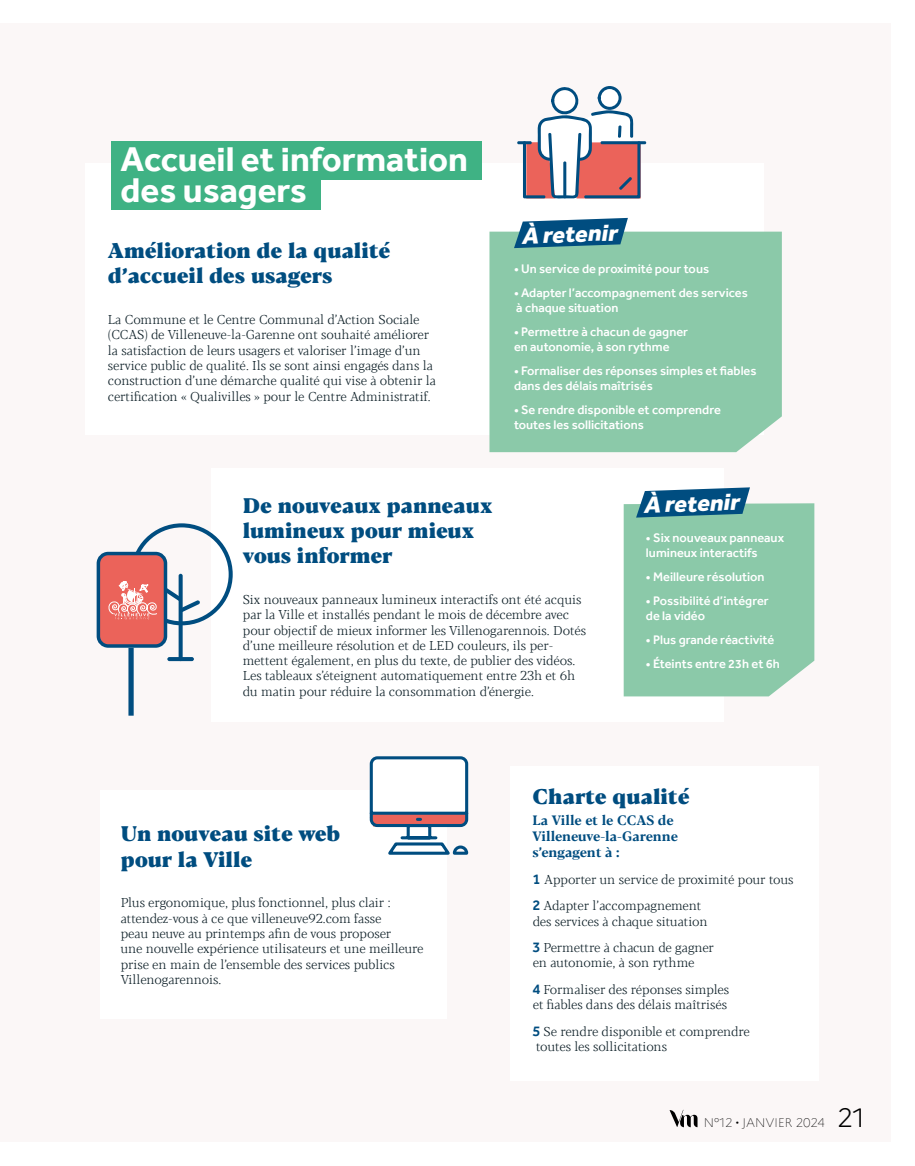
<style>
.page{position:relative;width:915px;height:1166px;background:#fff}
.page>*{position:absolute;margin:0;border:0;box-sizing:border-box;transform-origin:0 0}
.t1{font:700 35.25px/31.5px "Effra";color:#fff}
.t2{font:italic 800 24px "Effra";color:#fff}
.t3{font:800 21px/25.2px "Blacker Text";color:#004d80}
.t4{font:700 13.5px/16.2px "Blacker Text";letter-spacing:-.01em;color:#004d80}
.t5{font:300 12.75px/15.3px "Blacker Pro Text";color:#0d1f27}
.t6{font:500 12.75px/15.3px "Effra";color:#fff}
.t7{font:100 12.45px "Marianne";color:#000}
.s1{font-family:"Effra";font-weight:500;font-size:15px;color:#004d80}
.s2{font-weight:300;font-size:26.4px}
</style>
<div class="page">
<div style="left:0;top:23px;width:890px;height:1118px;background:#fbf7f7"></div>
<svg style="left:669px;top:1109px;width:28px;height:17px"></svg>
<div style="left:85px;top:163px;width:678px;height:271px;background:#fff"></div>
<div style="left:111px;top:142px;width:371px;height:38px;background:#3fb284"></div>
<div style="left:111px;top:172px;width:209px;height:38px;background:#3fb284"></div>
<div style="left:211px;top:468px;width:512px;height:253px;background:#fff"></div>
<div style="left:100px;top:789px;width:346px;height:229px;background:#fff"></div>
<svg style="left:623px;top:487px;width:191px;height:209px;background:#88c3ab"></svg>
<svg style="left:517px;top:86px;width:129px;height:113px"></svg>
<div style="left:178px;top:573px;width:5px;height:88px;background:#004d80;border-radius:2px"></div>
<svg style="left:167px;top:657px;width:27px;height:4px"></svg>
<div style="left:98px;top:553px;width:67px;height:92px;background:#eb635a;border-radius:10px"></div>
<div style="left:97px;top:551px;width:70px;height:96px;border:3px solid #004d80;border-radius:10px"></div>
<div style="left:128px;top:647px;width:6px;height:68px;background:#004d80"></div>
<svg style="left:109px;top:523px;width:124px;height:102px"></svg>
<svg style="left:369px;top:756px;width:100px;height:99px"></svg>
<div style="left:510px;top:766px;width:308px;height:314px;background:#fff"></div>
<div style="left:489px;top:231px;width:292px;height:221px;background:#8bc9a9"></div>
<svg style="left:514px;top:218px;width:113px;height:30px;background:#23688f"></svg>
<h1 class="t1" style="left:121px;top:143px;width:349px">Accueil et information des usagers</h1>
<h3 class="t3" style="left:108px;top:239px;width:284px">Amélioration de la qualité d’accueil des usagers</h3>
<p class="t5" style="left:108px;top:311px;width:329px">La Commune et le Centre Communal d’Action Sociale (CCAS) de Villeneuve-la-Garenne ont souhaité améliorer la satisfaction de leurs usagers et valoriser l’image d’un service public de qualité. Ils se sont ainsi engagés dans la construction d’une démarche qualité qui vise à obtenir la certification « Qualivilles » pour le Centre Administratif.</p>
<h2 class="t2" style="left:520px;top:221px;width:97px;rotate:-2deg">À retenir</h2>
<p class="t6" style="left:514px;top:261px;width:196px">• Un service de proximité pour tous</p>
<p class="t6" style="left:514px;top:284px;width:235px">• Adapter l’accompagnement des services à chaque situation</p>
<p class="t6" style="left:514px;top:323px;width:175px">• Permettre à chacun de gagner en autonomie, à son rythme</p>
<p class="t6" style="left:514px;top:363px;width:244px">• Formaliser des réponses simples et fiables dans des délais maîtrisés</p>
<p class="t6" style="left:514px;top:402px;width:208px">• Se rendre disponible et comprendre toutes les sollicitations</p>
<h3 class="t3" style="left:243px;top:493px;width:251px">De nouveaux panneaux lumineux pour mieux vous informer</h3>
<p class="t5" style="left:243px;top:591px;width:344px">Six nouveaux panneaux lumineux interactifs ont été acquis par la Ville et installés pendant le mois de décembre avec pour objectif de mieux informer les Villenogarennois. Dotés d’une meilleure résolution et de LED couleurs, ils per&shy;mettent également, en plus du texte, de publier des vidéos.<br>Les tableaux s’éteignent automatiquement entre 23h et 6h du matin pour réduire la consommation d’énergie.</p>
<h2 class="t2" style="left:642px;top:490px;width:97px;rotate:-2deg">À retenir</h2>
<p class="t6" style="left:645px;top:529px;width:140px">• Six nouveaux panneaux lumineux interactifs</p>
<p class="t6" style="left:645px;top:568px;width:120px">• Meilleure résolution</p>
<p class="t6" style="left:645px;top:592px;width:124px">• Possibilité d’intégrer de la vidéo</p>
<p class="t6" style="left:645px;top:631px;width:130px">• Plus grande réactivité</p>
<p class="t6" style="left:645px;top:655px;width:135px">• Éteints entre 23h et 6h</p>
<h3 class="t3" style="left:121px;top:822px;width:221px">Un nouveau site web pour la Ville</h3>
<p class="t5" style="left:121px;top:894px;width:304px">Plus ergonomique, plus fonctionnel, plus clair : attendez-vous à ce que villeneuve92.com fasse<br>peau neuve au printemps afin de vous proposer<br>une nouvelle expérience utilisateurs et une meilleure prise en main de l’ensemble des services publics Villenogarennois.</p>
<h3 class="t3" style="left:532px;top:785px;width:158px">Charte qualité</h3>
<p class="t4" style="left:532px;top:812px;width:147px">La Ville et le CCAS de<br>Villeneuve-la-Garenne s’engagent à :</p>
<p class="t5" style="left:532px;top:865px;width:262px;line-height:26.5px"><span class="s1">1</span> Apporter un service de proximité pour tous<br><span class="s1">2</span> Adapter l’accompagnement</p>
<p class="t5" style="left:532px;top:907px;width:183px;line-height:26.5px">des services à chaque situation<br><span class="s1">3</span> Permettre à chacun de gagner</p>
<p class="t5" style="left:532px;top:949px;width:198px;line-height:26.5px">en autonomie, à son rythme<br><span class="s1">4</span> Formaliser des réponses simples</p>
<p class="t5" style="left:532px;top:991px;width:219px;line-height:26.5px">et fiables dans des délais maîtrisés<br><span class="s1">5</span> Se rendre disponible et comprendre</p>
<p class="t5" style="left:536px;top:1038px;width:132px">toutes les sollicitations</p>
<p class="t7" style="left:703px;top:1112px;width:163px">N°12 • JANVIER 2024 <span class="s2">21</span></p>
</div>
